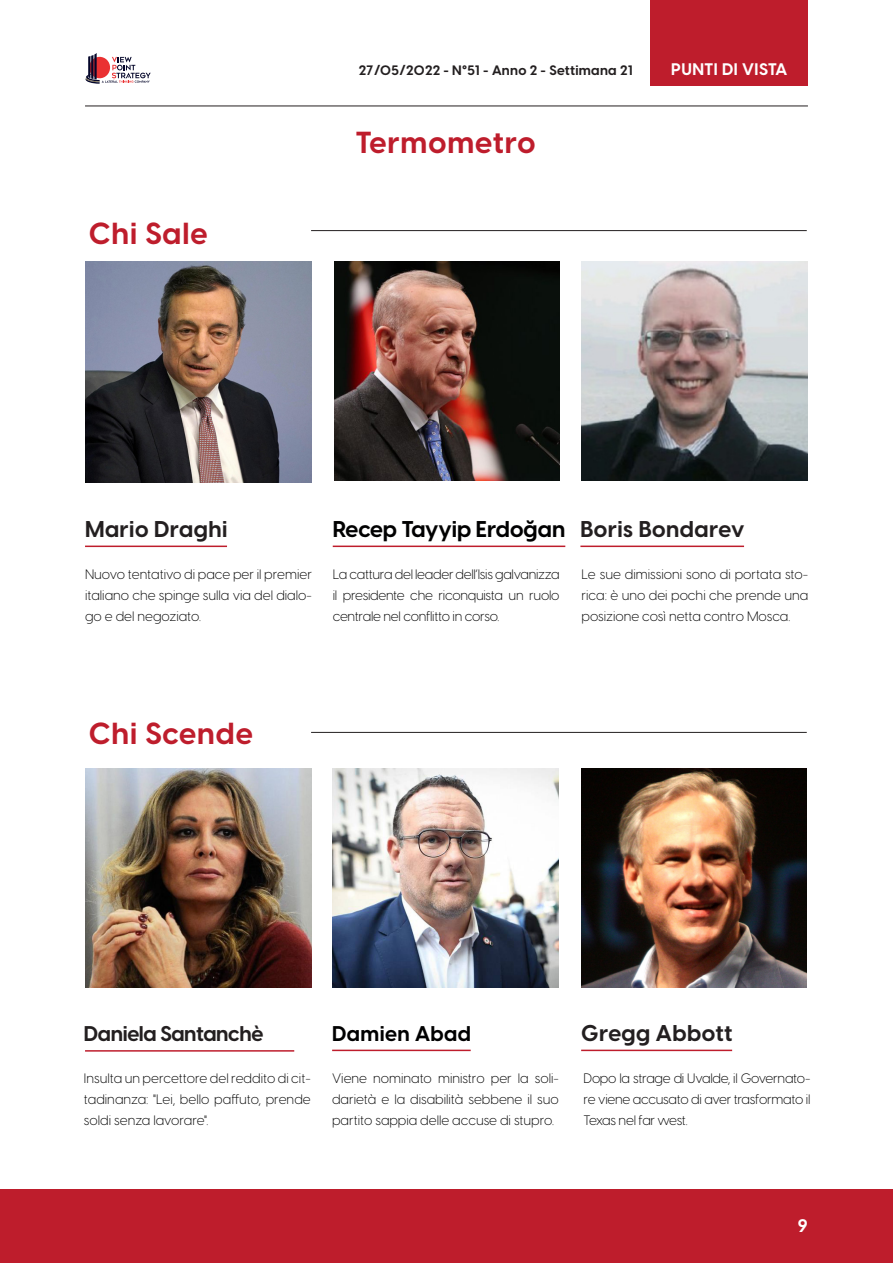
<style>
.page{position:relative;width:893px;height:1263px;background:#fff}
.page>*{position:absolute;margin:0;border:0;box-sizing:border-box;transform-origin:0 0}
.titolo{font:700 30px "Visby CF";letter-spacing:.03em;color:#be1d2c}
.sottotitolo{font:700 22.5px "Visby CF";letter-spacing:.02em;color:#231f20}
.sottotitolo-2{font:700 22.5px "Visby CF";color:#000001}
.testo{font:700 21px "Visby CF";letter-spacing:-.02em;color:#231f20}
.sottotitolo-3{font:700 21px "Visby CF";letter-spacing:.02em;color:#000001}
.testo-2{font:700 18px "Visby CF";color:#fff}
.t1{font:700 16.5px "Visby CF";letter-spacing:.03em;color:#fff}
.testo-3{font:300 13.5px/21px "Visby CF";color:#000001;text-align:justify}
.t2{font:700 13.5px "Visby CF";letter-spacing:.02em;color:#231f20}
</style>
<div class="page">
<svg style="left:86px;top:53px;width:65px;height:31px"></svg>
<hr style="left:85px;top:106px;width:723px;height:1px;background:#231f20">
<div style="left:651px;top:0;width:157px;height:85px;background:#be1d2c"></div>
<div style="left:1px;top:1189px;width:892px;height:74px;background:#be1d2c"></div>
<img style="left:86px;top:261px;width:225px;height:222px">
<img style="left:333px;top:768px;width:225px;height:219px">
<img style="left:335px;top:261px;width:225px;height:219px">
<img style="left:582px;top:261px;width:225px;height:219px">
<img style="left:581px;top:768px;width:225px;height:219px">
<hr style="left:85px;top:546px;width:142px;height:1px;background:#be1d2c">
<hr style="left:332px;top:1050px;width:139px;height:1px;background:#be1d2c">
<hr style="left:333px;top:546px;width:232px;height:1px;background:#be1d2c">
<hr style="left:580px;top:546px;width:164px;height:1px;background:#be1d2c">
<hr style="left:581px;top:1050px;width:151px;height:1px;background:#be1d2c">
<hr style="left:311px;top:732px;width:496px;height:1px;background:#231f20">
<hr style="left:311px;top:230px;width:496px;height:1px;background:#231f20">
<img style="left:86px;top:768px;width:225px;height:219px">
<hr style="left:85px;top:1050px;width:209px;height:2px;background:#be1d2c">
<p class="titolo" style="left:89px;top:214px;width:120px">Chi Sale</p>
<p class="t2" style="left:359px;top:62px;width:276px">27/05/2022 - N°51 - Anno 2 - Settimana 21</p>
<p class="t1" style="left:671px;top:58px;width:118px">PUNTI DI VISTA</p>
<p class="titolo" style="left:356px;top:123px;width:181px">Termometro</p>
<p class="sottotitolo" style="left:85px;top:515px;width:144px">Mario Draghi</p>
<p class="testo-3" style="left:85px;top:564px;width:229px">Nuovo tentativo di pace per il premier italiano che spinge sulla via del dialo&shy;go e del negoziato.</p>
<p class="sottotitolo-2" style="left:333px;top:515px;width:234px">Recep Tayyip Erdoğan</p>
<p class="sottotitolo" style="left:580px;top:515px;width:166px">Boris Bondarev</p>
<p class="testo-3" style="left:333px;top:564px;width:228px">La cattura del leader dell’Isis galvanizza il presidente che riconquista un ruolo centrale nel conflitto in corso.</p>
<p class="testo-3" style="left:581px;top:564px;width:228px">Le sue dimissioni sono di portata sto&shy;rica: è uno dei pochi che prende una posizione così netta contro Mosca.</p>
<p class="titolo" style="left:89px;top:714px;width:165px">Chi Scende</p>
<p class="testo" style="left:84px;top:1020px;width:181px">Daniela Santanchè</p>
<p class="testo-3" style="left:84px;top:1068px;width:228px">Insulta un percettore del reddito di cit&shy;tadinanza: "Lei, bello paffuto, prende soldi senza lavorare".</p>
<p class="sottotitolo-3" style="left:332px;top:1020px;width:140px">Damien Abad</p>
<p class="testo-3" style="left:332px;top:1068px;width:228px">Viene nominato ministro per la soli&shy;darietà e la disabilità sebbene il suo partito sappia delle accuse di stupro.</p>
<p class="sottotitolo" style="left:581px;top:1019px;width:153px">Gregg Abbott</p>
<p class="testo-3" style="left:584px;top:1068px;width:228px">Dopo la strage di Uvalde, il Governato&shy;re viene accusato di aver trasformato il Texas nel far west.</p>
<p class="testo-2" style="left:798px;top:1214px;width:11px">9</p>
</div>
